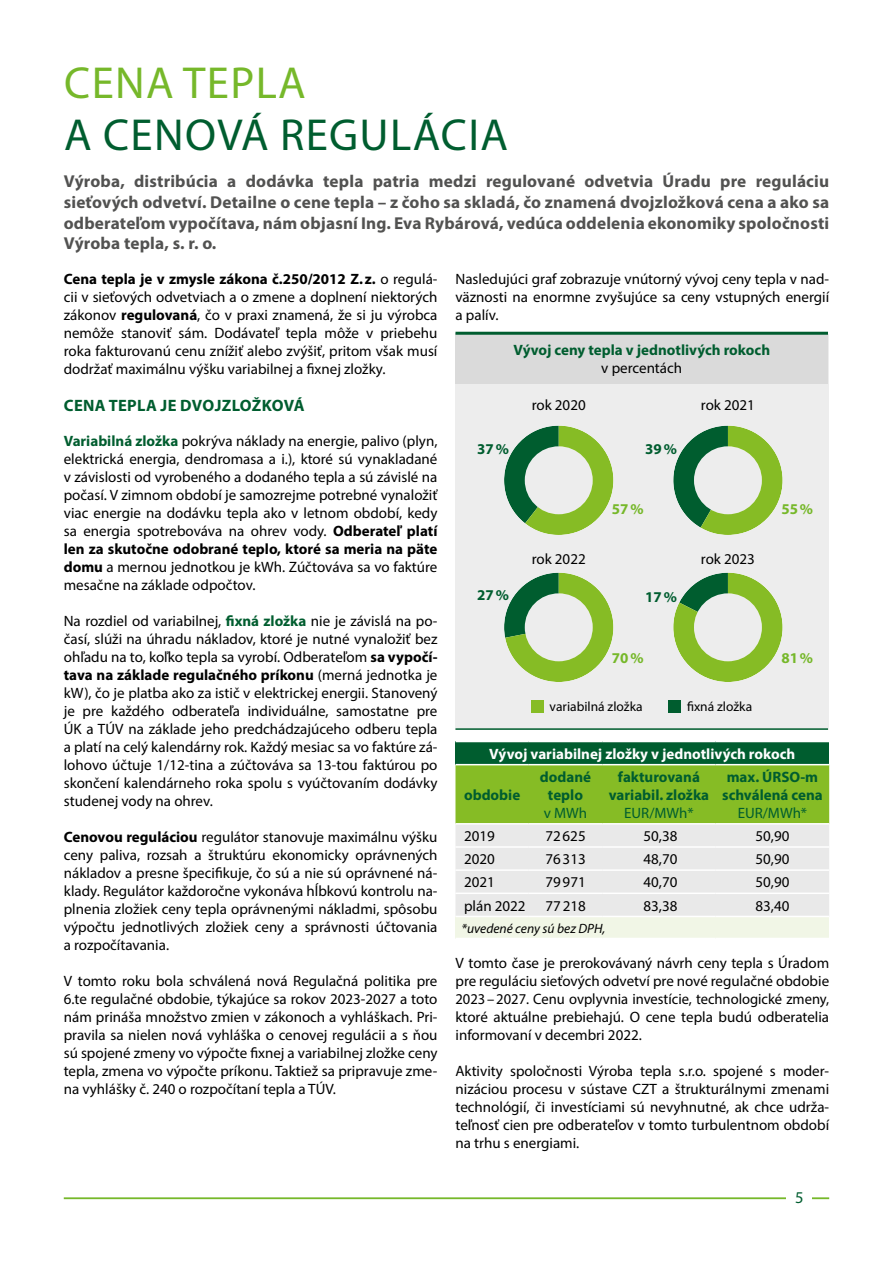
<style>
.page{position:relative;width:893px;height:1263px;background:#fff}
.page>*{position:absolute;margin:0;border:0;box-sizing:border-box;transform-origin:0 0}
.t1{font:45px "Myriad Pro";letter-spacing:.03em;color:#005d2f}
.t2{font:45px "Myriad Pro";letter-spacing:.03em;color:#76b82a}
.t3{font:700 17.25px/20.7px "Myriad Pro";letter-spacing:.01em;color:#525251;text-align:justify}
.t4{font:700 16.5px "Myriad Pro";letter-spacing:.02em;color:#005d2f}
.t5{font:16.5px "Myriad Pro";color:#005d2f}
.t6{font:15px/18px "Myriad Pro";color:#000;text-align:justify}
.t7{font:700 15px/18px "Myriad Pro";color:#005d2f;text-align:center}
.t8{font:700 15px "Myriad Pro";color:#fff}
.t9{font:15px "Myriad Pro";color:#005d2f}
.t10{font:700 15px "Myriad Pro";color:#76b82a}
.t11{font:13.5px "Myriad Pro";color:#000}
.t12{font:italic 13.5px "Myriad Pro";color:#000}
.s1{font-weight:700}
.s2{font-weight:700;color:#005d2f}
</style>
<div class="page">
<hr style="left:64px;top:1197px;width:765px;height:2px;background:#76b82a">
<div style="left:787px;top:1180px;width:25px;height:33px;background:#fff"></div>
<div style="left:455px;top:335px;width:374px;height:395px;background:#ededed"></div>
<svg style="left:504px;top:426px;width:109px;height:109px"></svg>
<svg style="left:504px;top:573px;width:109px;height:109px"></svg>
<svg style="left:673px;top:426px;width:110px;height:109px"></svg>
<svg style="left:673px;top:573px;width:110px;height:109px"></svg>
<div style="left:531px;top:700px;width:13px;height:13px;background:#86bc25"></div>
<div style="left:668px;top:700px;width:13px;height:13px;background:#005d2f"></div>
<hr style="left:455px;top:728px;width:373px;height:2px;background:#005d2f">
<div style="left:455px;top:333px;width:373px;height:51px;background:#dadada"></div>
<hr style="left:455px;top:332px;width:373px;height:3px;background:#005d2f">
<div style="left:455px;top:741px;width:374px;height:24px;background:#005d2f"></div>
<svg style="left:455px;top:765px;width:374px;height:151px;background:#c1d79a"></svg>
<div style="left:455px;top:916px;width:374px;height:22px;background:#f1f6e6"></div>
<hr style="left:455px;top:741px;width:74px;height:1px;background:#fff">
<hr style="left:529px;top:741px;width:73px;height:1px;background:#fff">
<hr style="left:602px;top:741px;width:114px;height:1px;background:#fff">
<hr style="left:716px;top:741px;width:113px;height:1px;background:#fff">
<hr style="left:455px;top:764px;width:74px;height:1px;background:#fff">
<hr style="left:529px;top:764px;width:73px;height:1px;background:#fff">
<hr style="left:602px;top:764px;width:114px;height:1px;background:#fff">
<hr style="left:716px;top:764px;width:113px;height:1px;background:#fff">
<hr style="left:455px;top:823px;width:74px;height:1px;background:#fff">
<hr style="left:529px;top:823px;width:73px;height:1px;background:#fff">
<hr style="left:602px;top:823px;width:114px;height:1px;background:#fff">
<hr style="left:716px;top:823px;width:113px;height:1px;background:#fff">
<hr style="left:455px;top:846px;width:74px;height:2px;background:#fff">
<hr style="left:529px;top:846px;width:73px;height:2px;background:#fff">
<hr style="left:602px;top:846px;width:114px;height:2px;background:#fff">
<hr style="left:716px;top:846px;width:113px;height:2px;background:#fff">
<hr style="left:455px;top:869px;width:74px;height:2px;background:#fff">
<hr style="left:529px;top:869px;width:73px;height:2px;background:#fff">
<hr style="left:602px;top:869px;width:114px;height:2px;background:#fff">
<hr style="left:716px;top:869px;width:113px;height:2px;background:#fff">
<hr style="left:455px;top:892px;width:74px;height:2px;background:#fff">
<hr style="left:529px;top:892px;width:73px;height:2px;background:#fff">
<hr style="left:602px;top:892px;width:114px;height:2px;background:#fff">
<hr style="left:716px;top:892px;width:113px;height:2px;background:#fff">
<hr style="left:455px;top:916px;width:74px;height:1px;background:#fff">
<hr style="left:529px;top:916px;width:73px;height:1px;background:#fff">
<hr style="left:602px;top:916px;width:114px;height:1px;background:#fff">
<hr style="left:716px;top:916px;width:113px;height:1px;background:#fff">
<h1 class="t2" style="left:64px;top:55px;width:243px">CENA TEPLA</h1>
<h1 class="t1" style="left:64px;top:107px;width:445px">A CENOVÁ REGULÁCIA</h1>
<p class="t3" style="left:64px;top:171px;width:767px">Výroba, distribúcia a dodávka tepla patria medzi regulované odvetvia Úradu pre reguláciu sieťových odvetví. Detailne o cene tepla – z čoho sa skladá, čo znamená dvojzložková cena a ako sa odberateľom vypočítava, nám objasní Ing. Eva Rybárová, vedúca oddelenia ekonomiky spoločnosti Výroba tepla, s. r. o.</p>
<p class="t6" style="left:64px;top:269px;width:375px"><span class="s1">Cena tepla je v zmysle zákona č.250/2012 Z. z.</span> o regulá&shy;cii v sieťových odvetviach a o zmene a doplnení niektorých zákonov <span class="s1">regulovaná</span>, čo v praxi znamená, že si ju výrobca nemôže stanoviť sám. Dodávateľ tepla môže v priebehu roka fakturovanú cenu znížiť alebo zvýšiť, pritom však musí dodržať maximálnu výšku variabilnej a fixnej zložky.</p>
<p class="t4" style="left:64px;top:395px;width:242px">CENA TEPLA JE DVOJZLOŽKOVÁ</p>
<p class="t6" style="left:64px;top:431px;width:375px"><span class="s2">Variabilná zložka</span> pokrýva náklady na energie, palivo (plyn, elektrická energia, dendromasa a i.), ktoré sú vynakladané v závislosti od vyrobeného a dodaného tepla a sú závislé na počasí. V zimnom období je samozrejme potrebné vynaložiť viac energie na dodávku tepla ako v letnom období, kedy sa energia spotrebováva na ohrev vody. <span class="s1">Odberateľ platí len za skutočne odobrané teplo, ktoré sa meria na päte domu</span> a mernou jednotkou je kWh. Zúčtováva sa vo faktúre mesačne na základe odpočtov.</p>
<p class="t6" style="left:64px;top:611px;width:375px">Na rozdiel od variabilnej, <span class="s2">fixná zložka</span> nie je závislá na po&shy;časí, slúži na úhradu nákladov, ktoré je nutné vynaložiť bez ohľadu na to, koľko tepla sa vyrobí. Odberateľom <span class="s1">sa vypočí&shy;tava na základe regulačného príkonu</span> (merná jednotka je kW), čo je platba ako za istič v elektrickej energii. Stanovený je pre každého odberateľa individuálne, samostatne pre ÚK a TÚV na základe jeho predchádzajúceho odberu tepla a platí na celý kalendárny rok. Každý mesiac sa vo faktúre zá&shy;lohovo účtuje 1/12-tina a zúčtováva sa 13-tou faktúrou po skončení kalendárneho roka spolu s vyúčtovaním dodávky studenej vody na ohrev.</p>
<p class="t6" style="left:64px;top:827px;width:375px"><span class="s1">Cenovou reguláciou</span> regulátor stanovuje maximálnu výšku ceny paliva, rozsah a štruktúru ekonomicky oprávnených nákladov a presne špecifikuje, čo sú a nie sú oprávnené ná&shy;klady. Regulátor každoročne vykonáva hĺbkovú kontrolu na&shy;plnenia zložiek ceny tepla oprávnenými nákladmi, spôsobu výpočtu jednotlivých zložiek ceny a správnosti účtovania a rozpočítavania.</p>
<p class="t6" style="left:64px;top:971px;width:375px">V tomto roku bola schválená nová Regulačná politika pre 6.te regulačné obdobie, týkajúce sa rokov 2023-2027 a toto nám prináša množstvo zmien v zákonoch a vyhláškach. Pri&shy;pravila sa nielen nová vyhláška o cenovej regulácii a s ňou sú spojené zmeny vo výpočte fixnej a variabilnej zložke ceny tepla, zmena vo výpočte príkonu. Taktiež sa pripravuje zme&shy;na vyhlášky č. 240 o rozpočítaní tepla a TÚV.</p>
<p class="t6" style="left:455px;top:269px;width:375px">Nasledujúci graf zobrazuje vnútorný vývoj ceny tepla v nad&shy;väznosti na enormne zvyšujúce sa ceny vstupných energií a palív.</p>
<p class="t7" style="left:513px;top:341px;width:258px">Vývoj ceny tepla v jednotlivých rokoch</p>
<p class="t6" style="left:601px;top:359px;width:82px">v percentách</p>
<p class="t7" style="left:477px;top:439px;width:33px">37%</p>
<p class="t7" style="left:477px;top:585px;width:33px">27%</p>
<p class="t6" style="left:532px;top:396px;width:55px">rok 2020</p>
<p class="t6" style="left:532px;top:550px;width:55px">rok 2022</p>
<p class="t7" style="left:645px;top:439px;width:33px">39%</p>
<p class="t10" style="left:612px;top:499px;width:33px">57%</p>
<p class="t7" style="left:645px;top:587px;width:33px">17%</p>
<p class="t10" style="left:612px;top:648px;width:33px">70%</p>
<p class="t6" style="left:701px;top:396px;width:55px">rok 2021</p>
<p class="t6" style="left:701px;top:550px;width:55px">rok 2023</p>
<p class="t11" style="left:550px;top:698px;width:95px">variabilná zložka</p>
<p class="t11" style="left:687px;top:698px;width:67px">fixná zložka</p>
<p class="t10" style="left:781px;top:499px;width:33px">55%</p>
<p class="t10" style="left:781px;top:648px;width:33px">81%</p>
<p class="t8" style="left:489px;top:744px;width:308px">Vývoj variabilnej zložky v jednotlivých rokoch</p>
<p class="t7" style="left:464px;top:785px;width:58px">obdobie</p>
<p class="t7" style="left:722px;top:767px;width:102px">max. ÚRSO-m schválená cena</p>
<p class="t9" style="left:738px;top:803px;width:71px">EUR/MWh*</p>
<p class="t7" style="left:609px;top:767px;width:102px">fakturovaná variabil. zložka</p>
<p class="t9" style="left:624px;top:803px;width:71px">EUR/MWh*</p>
<p class="t7" style="left:540px;top:767px;width:53px">dodané teplo</p>
<p class="t9" style="left:544px;top:803px;width:45px">v MWh</p>
<p class="t6" style="left:464px;top:827px;width:32px">2019</p>
<p class="t6" style="left:545px;top:827px;width:42px">72625</p>
<p class="t6" style="left:643px;top:827px;width:35px">50,38</p>
<p class="t6" style="left:755px;top:827px;width:35px">50,90</p>
<p class="t6" style="left:464px;top:850px;width:32px">2020</p>
<p class="t6" style="left:545px;top:850px;width:42px">76313</p>
<p class="t6" style="left:644px;top:850px;width:35px">48,70</p>
<p class="t6" style="left:755px;top:850px;width:35px">50,90</p>
<p class="t6" style="left:464px;top:873px;width:32px">2021</p>
<p class="t6" style="left:545px;top:873px;width:42px">79971</p>
<p class="t6" style="left:644px;top:873px;width:35px">40,70</p>
<p class="t6" style="left:755px;top:873px;width:35px">50,90</p>
<p class="t6" style="left:464px;top:896px;width:63px">plán 2022</p>
<p class="t6" style="left:545px;top:896px;width:42px">77218</p>
<p class="t6" style="left:644px;top:896px;width:35px">83,38</p>
<p class="t6" style="left:756px;top:896px;width:35px">83,40</p>
<p class="t12" style="left:461px;top:920px;width:145px">*uvedené ceny sú bez DPH,</p>
<p class="t6" style="left:455px;top:953px;width:375px">V tomto čase je prerokovávaný návrh ceny tepla s Úradom pre reguláciu sieťových odvetví pre nové regulačné obdobie 2023–2027. Cenu ovplyvnia investície, technologické zmeny, ktoré aktuálne prebiehajú. O cene tepla budú odberatelia informovaní v decembri 2022.</p>
<p class="t6" style="left:455px;top:1061px;width:375px">Aktivity spoločnosti Výroba tepla s.r.o. spojené s moder&shy;nizáciou procesu v sústave CZT a štrukturálnymi zmenami technológií, či investíciami sú nevyhnutné, ak chce udrža&shy;teľnosť cien pre odberateľov v tomto turbulentnom období na trhu s energiami.</p>
<p class="t5" style="left:795px;top:1187px;width:10px">5</p>
</div>
